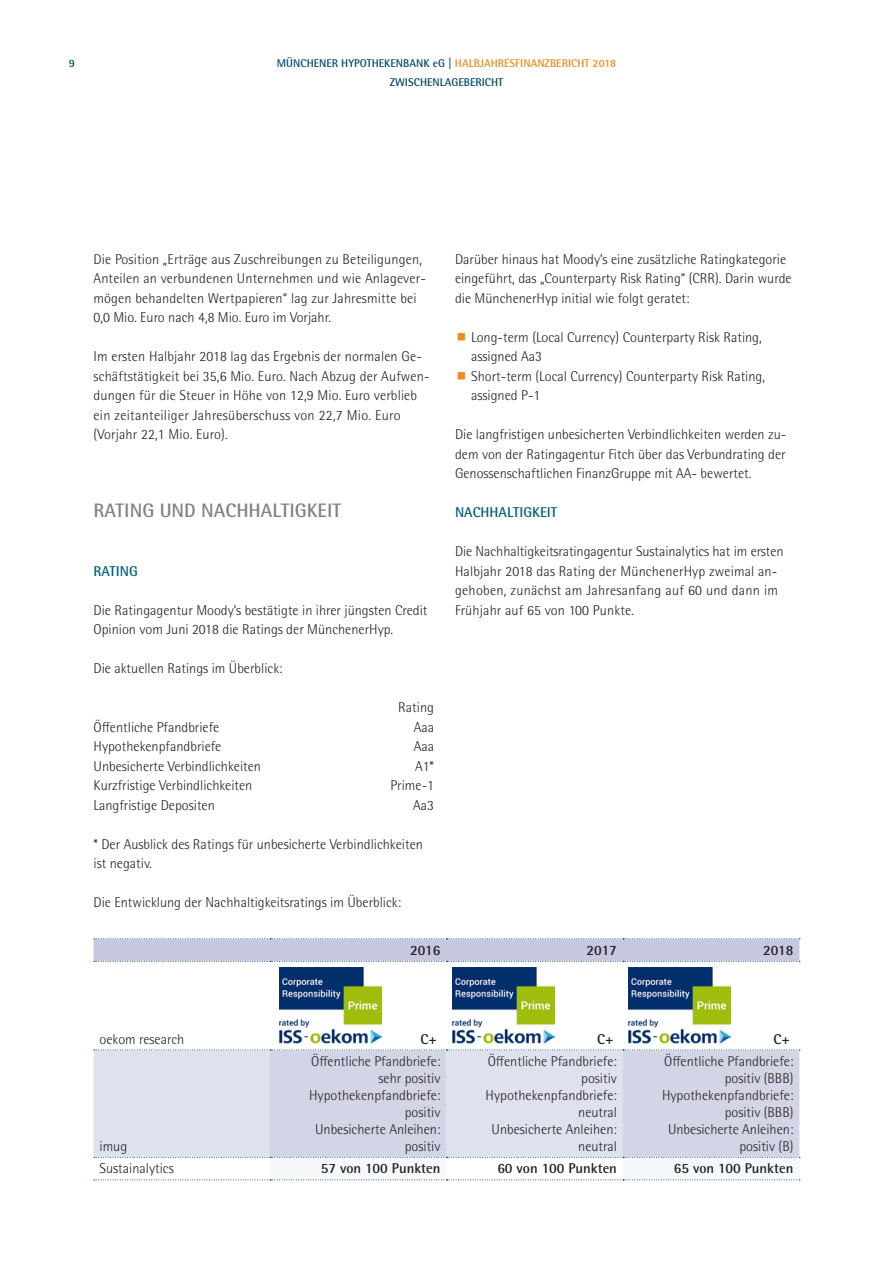
<style>
.page{position:relative;width:893px;height:1263px;background:#fff}
.page>*{position:absolute;margin:0;border:0;box-sizing:border-box;transform-origin:0 0}
.Copy_Text{font:700 19.5px "Rotis Semi Sans Pro";color:#808285}
.Copy_Text-2{font:300 14.25px/19.5px "Rotis Semi Sans Pro";color:#231f20}
.Tabelle_copy{font:300 14.25px "Rotis Semi Sans Pro";color:#231f20}
.Tab_SubHL{font:700 14.25px "Rotis Semi Sans Pro";color:#231f20}
.Sub_1_HL__blau{font:700 14.25px "Rotis Semi Sans Pro";color:#006080}
.t1{font:700 11.25px "Rotis Semi Sans Pro";color:#eb8c1b}
.t2{font:700 11.25px "Rotis Semi Sans Pro";color:#004b6c}
.s1{color:#004b6c}
</style>
<div class="page">
<div style="left:94px;top:1050px;width:176px;height:107px;background:#e0e1ee"></div>
<svg style="left:270px;top:1050px;width:529px;height:107px;background:#d7d8e9"></svg>
<svg style="left:94px;top:1049px;width:706px;height:1px"></svg>
<svg style="left:94px;top:1157px;width:706px;height:23px"></svg>
<svg style="left:94px;top:938px;width:706px;height:24px;background:#c5c7df"></svg>
<img style="left:280px;top:967px;width:102px;height:77px">
<img style="left:452px;top:967px;width:102px;height:77px">
<img style="left:629px;top:967px;width:102px;height:77px">
<p class="t2" style="left:69px;top:56px;width:8px">9</p>
<p class="t1" style="left:277px;top:56px;width:341px"><span class="s1">MÜNCHENER HYPOTHEKENBANK eG |</span> HALBJAHRESFINANZBERICHT 2018</p>
<p class="t2" style="left:390px;top:75px;width:115px">ZWISCHENLAGEBERICHT</p>
<p class="Copy_Text-2" style="left:94px;top:249px;width:334px">Die Position „Erträge aus Zuschreibungen zu Beteiligungen, Anteilen an verbundenen Unternehmen und wie Anlagever&shy;mögen behandelten Wertpapieren“ lag zur Jahresmitte bei 0,0 Mio. Euro nach 4,8 Mio. Euro im Vorjahr.</p>
<p class="Copy_Text-2" style="left:94px;top:347px;width:338px">Im ersten Halbjahr 2018 lag das Ergebnis der normalen Ge&shy;schäftstätigkeit bei 35,6 Mio. Euro. Nach Abzug der Aufwen&shy;dungen für die Steuer in Höhe von 12,9 Mio. Euro verblieb ein zeitanteiliger Jahresüberschuss von 22,7 Mio. Euro (Vorjahr 22,1 Mio. Euro).</p>
<p class="Copy_Text" style="left:94px;top:499px;width:249px">RATING UND NACHHALTIGKEIT</p>
<p class="Sub_1_HL__blau" style="left:94px;top:562px;width:46px">RATING</p>
<p class="Copy_Text-2" style="left:94px;top:600px;width:335px">Die Ratingagentur Moody’s bestätigte in ihrer jüngsten Credit<br>Opinion vom Juni 2018 die Ratings der MünchenerHyp.</p>
<p class="Copy_Text-2" style="left:94px;top:659px;width:191px">Die aktuellen Ratings im Überblick:</p>
<p class="Copy_Text-2" style="left:398px;top:698px;width:37px">Rating</p>
<p class="Copy_Text-2" style="left:94px;top:717px;width:127px">Öffentliche Pfandbriefe</p>
<p class="Copy_Text-2" style="left:414px;top:717px;width:22px">Aaa</p>
<p class="Copy_Text-2" style="left:94px;top:737px;width:129px">Hypothekenpfandbriefe</p>
<p class="Copy_Text-2" style="left:414px;top:737px;width:22px">Aaa</p>
<p class="Copy_Text-2" style="left:94px;top:756px;width:169px">Unbesicherte Verbindlichkeiten</p>
<p class="Copy_Text-2" style="left:415px;top:756px;width:21px">A1*</p>
<p class="Copy_Text-2" style="left:94px;top:776px;width:160px">Kurzfristige Verbindlichkeiten</p>
<p class="Copy_Text-2" style="left:390px;top:776px;width:45px">Prime-1</p>
<p class="Copy_Text-2" style="left:94px;top:795px;width:123px">Langfristige Depositen</p>
<p class="Copy_Text-2" style="left:413px;top:795px;width:22px">Aa3</p>
<p class="Copy_Text-2" style="left:94px;top:834px;width:331px">* Der Ausblick des Ratings für unbesicherte Verbindlichkeiten ist negativ.</p>
<p class="Copy_Text-2" style="left:94px;top:893px;width:309px">Die Entwicklung der Nachhaltigkeitsratings im Überblick:</p>
<p class="Copy_Text-2" style="left:455px;top:249px;width:338px">Darüber hinaus hat Moody’s eine zusätzliche Ratingkategorie eingeführt, das „Counterparty Risk Rating“ (CRR). Darin wurde die MünchenerHyp initial wie folgt geratet:</p>
<p class="Copy_Text-2" style="left:471px;top:327px;width:292px">Long-term (Local Currency) Counterparty Risk Rating, assigned Aa3</p>
<p class="Copy_Text-2" style="left:471px;top:366px;width:295px">Short-term (Local Currency) Counterparty Risk Rating, assigned P-1</p>
<p class="Copy_Text-2" style="left:455px;top:425px;width:333px;text-align:justify">Die langfristigen unbesicherten Verbindlichkeiten werden zu&shy;dem von der Ratingagentur Fitch über das Verbundrating der Genossenschaftlichen FinanzGruppe mit AA- bewertet.</p>
<p class="Sub_1_HL__blau" style="left:455px;top:504px;width:104px">NACHHALTIGKEIT</p>
<p class="Copy_Text-2" style="left:455px;top:542px;width:330px">Die Nachhaltigkeitsratingagentur Sustainalytics hat im ersten Halbjahr 2018 das Rating der MünchenerHyp zweimal an&shy;gehoben, zunächst am Jahresanfang auf 60 und dann im Frühjahr auf 65 von 100 Punkte.</p>
<p class="Tab_SubHL" style="left:410px;top:941px;width:32px">2016</p>
<p class="Tab_SubHL" style="left:587px;top:941px;width:32px">2017</p>
<p class="Tab_SubHL" style="left:763px;top:941px;width:32px">2018</p>
<p class="Tabelle_copy" style="left:100px;top:1031px;width:86px">oekom research</p>
<p class="Tab_SubHL" style="left:421px;top:1030px;width:18px">C+</p>
<p class="Tab_SubHL" style="left:597px;top:1030px;width:18px">C+</p>
<p class="Tab_SubHL" style="left:773px;top:1030px;width:18px">C+</p>
<p class="Tabelle_copy" style="left:100px;top:1138px;width:29px">imug</p>
<p class="Tabelle_copy" style="left:311px;top:1053px;width:131px">Öffentliche Pfandbriefe:</p>
<p class="Tabelle_copy" style="left:378px;top:1070px;width:63px">sehr positiv</p>
<p class="Tabelle_copy" style="left:309px;top:1087px;width:133px">Hypothekenpfandbriefe:</p>
<p class="Tabelle_copy" style="left:405px;top:1104px;width:37px">positiv</p>
<p class="Tabelle_copy" style="left:315px;top:1121px;width:127px">Unbesicherte Anleihen:</p>
<p class="Tabelle_copy" style="left:405px;top:1138px;width:37px">positiv</p>
<p class="Tabelle_copy" style="left:488px;top:1053px;width:131px">Öffentliche Pfandbriefe:</p>
<p class="Tabelle_copy" style="left:581px;top:1070px;width:37px">positiv</p>
<p class="Tabelle_copy" style="left:486px;top:1087px;width:133px">Hypothekenpfandbriefe:</p>
<p class="Tabelle_copy" style="left:578px;top:1104px;width:40px">neutral</p>
<p class="Tabelle_copy" style="left:492px;top:1121px;width:127px">Unbesicherte Anleihen:</p>
<p class="Tabelle_copy" style="left:578px;top:1138px;width:40px">neutral</p>
<p class="Tabelle_copy" style="left:664px;top:1053px;width:131px">Öffentliche Pfandbriefe:</p>
<p class="Tabelle_copy" style="left:725px;top:1070px;width:70px">positiv (BBB)</p>
<p class="Tabelle_copy" style="left:662px;top:1087px;width:133px">Hypothekenpfandbriefe:</p>
<p class="Tabelle_copy" style="left:725px;top:1104px;width:70px">positiv (BBB)</p>
<p class="Tabelle_copy" style="left:668px;top:1121px;width:127px">Unbesicherte Anleihen:</p>
<p class="Tabelle_copy" style="left:739px;top:1138px;width:55px">positiv (B)</p>
<p class="Tabelle_copy" style="left:100px;top:1160px;width:76px">Sustainalytics</p>
<p class="Tab_SubHL" style="left:321px;top:1160px;width:121px">57 von 100 Punkten</p>
<p class="Tab_SubHL" style="left:497px;top:1160px;width:121px">60 von 100 Punkten</p>
<p class="Tab_SubHL" style="left:674px;top:1160px;width:121px">65 von 100 Punkten</p>
</div>
